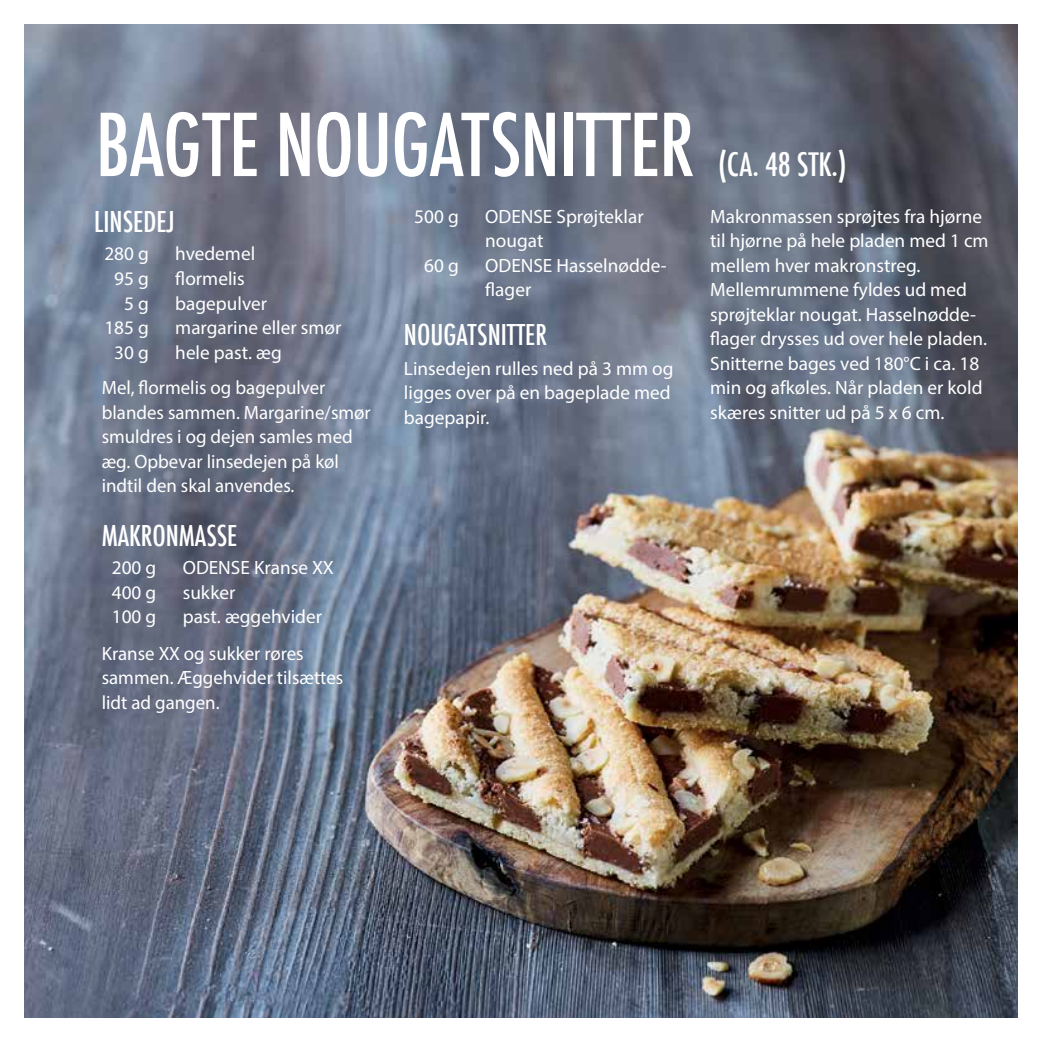
<style>
.page{position:relative;width:1042px;height:1042px;background:#fff}
.page>*{position:absolute;margin:0;border:0;box-sizing:border-box;transform-origin:0 0}
.t1{font:500 condensed 84px "Futura";letter-spacing:-.01em;color:#fff}
.t2{font:500 condensed 31.5px "Futura";letter-spacing:-.005em;color:#fff}
.t3{font:500 condensed 28px "Futura";color:#fff}
.t4{font:19.25px/24.5px "Myriad Pro";color:#fff}
</style>
<div class="page">
<img style="left:25px;top:25px;width:992px;height:992px">
<h1 class="t1" style="left:96px;top:91px;width:600px">BAGTE NOUGATSNITTER</h1>
<h3 class="t3" style="left:94px;top:203px;width:82px">LINSEDEJ</h3>
<p class="t4" style="left:104px;top:241px;width:46px;text-align:right">280 g<br>95 g<br>5 g<br>185 g<br>30 g</p>
<p class="t4" style="left:175px;top:241px;width:168px">hvedemel<br>flormelis<br>bagepulver margarine eller smør hele past. æg</p>
<p class="t4" style="left:102px;top:375px;width:270px">Mel, flormelis og bagepulver blandes sammen. Margarine/smør smuldres i og dejen samles med æg. Opbevar linsedejen på køl indtil den skal anvendes.</p>
<h3 class="t3" style="left:102px;top:517px;width:137px">MAKRONMASSE</h3>
<p class="t4" style="left:112px;top:555px;width:46px;text-align:justify">200 g 400 g 100 g</p>
<p class="t4" style="left:183px;top:555px;width:153px">ODENSE Kranse XX sukker<br>past. æggehvider</p>
<p class="t4" style="left:102px;top:640px;width:243px">Kranse XX og sukker røres sammen. Æggehvider tilsættes lidt ad gangen.</p>
<p class="t4" style="left:414px;top:204px;width:46px">500 g</p>
<p class="t4" style="left:424px;top:253px;width:36px">60 g</p>
<p class="t4" style="left:485px;top:204px;width:183px">ODENSE Sprøjteklar nougat<br>ODENSE Hasselnødde&shy;flager</p>
<h3 class="t3" style="left:404px;top:317px;width:145px">NOUGATSNITTER</h3>
<p class="t4" style="left:404px;top:356px;width:271px">Linsedejen rulles ned på 3 mm og ligges over på en bageplade med bagepapir.</p>
<h2 class="t2" style="left:718px;top:144px;width:130px">(CA. 48 STK.)</h2>
<p class="t4" style="left:710px;top:204px;width:280px">Makronmassen sprøjtes fra hjørne til hjørne på hele pladen med 1 cm mellem hver makronstreg.<br>Mellemrummene fyldes ud med sprøjteklar nougat. Hasselnødde&shy;flager drysses ud over hele pladen.<br>Snitterne bages ved 180°C i ca. 18 min og afkøles. Når pladen er kold skæres snitter ud på 5 x 6 cm.</p>
</div>
